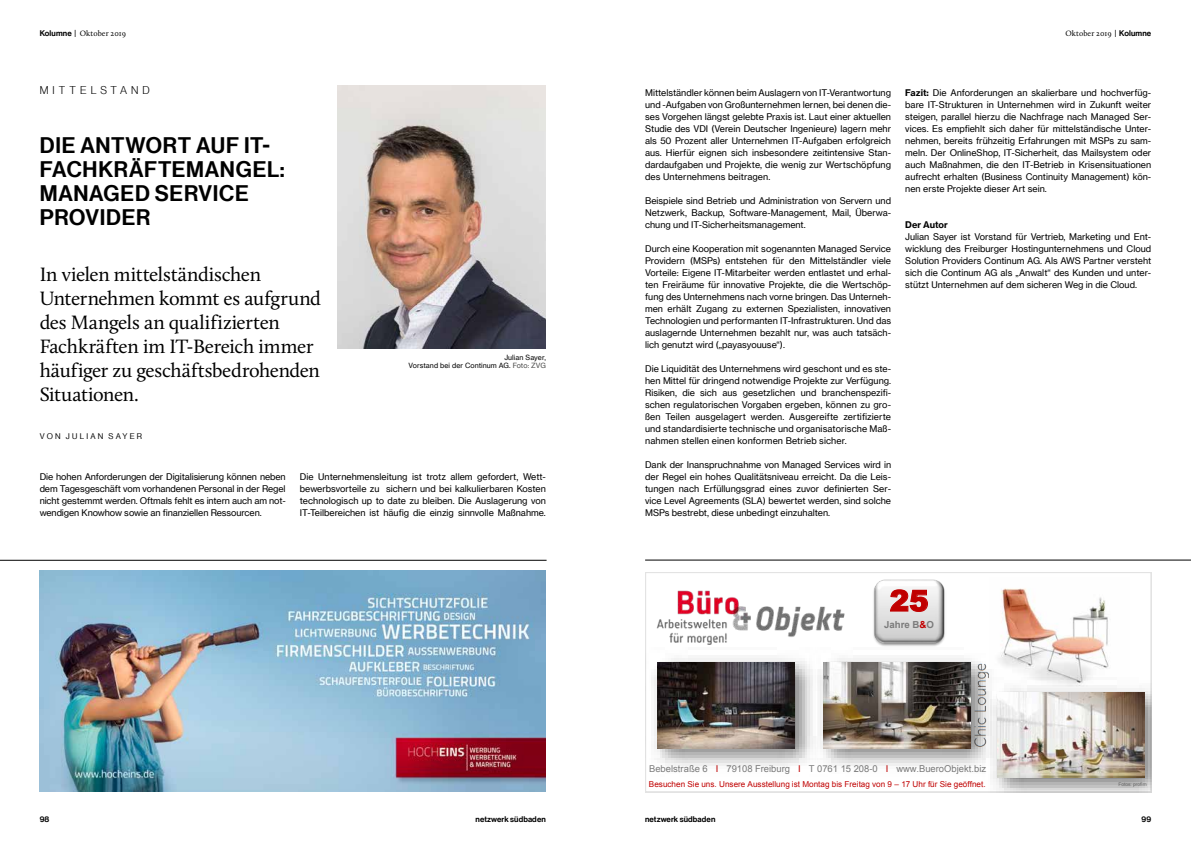
<style>
.page{position:relative;width:1191px;height:842px;background:#fff}
.page>*{position:absolute;margin:0;border:0;box-sizing:border-box;transform-origin:0 0}
.t1{font:900 29.1px "Arial";color:#c00000}
.t2{font:22px/24px "N Haas Grotesk DS Std 65 Md";letter-spacing:.03em;color:#000}
.t3{font:20px/24px "Calluna";letter-spacing:-.02em;color:#000}
.t4{font:11px "N Haas Grotesk DS Std 45 Lt";letter-spacing:.365em;color:#000}
.t5{font:700 9.7px "Arial";color:#7b7b7b}
.t6{font:9.4px "Arial";color:#7b7b7b}
.t7{font:9px/12px "N Haas Grotesk TX Pro";color:#000;text-align:justify}
.t8{font:700 9px "N Haas Grotesk TX Pro";color:#000}
.t9{font:8.1px "Arial";color:#c00000}
.t10{font:8px "Calluna";letter-spacing:.01em;color:#000}
.t11{font:8px "N Haas Grotesk DS Std 65 Md";letter-spacing:.015em;color:#000}
.t12{font:8px "N Haas Grotesk DS Std 55 Rg";letter-spacing:.275em;color:#000}
.t13{font:7px/8.4px "N Haas Grotesk TX Pro";letter-spacing:.01em;color:#000;text-align:right}
.t14{font:4.9px "Arial";color:#7b7b7b}
.s1{font-family:"N Haas Grotesk DS Std 65 Md"}
.s2{color:#4a4a49}
.s3{font-weight:700}
.s4{color:#c00000}
</style>
<div class="page">
<img style="left:338px;top:85px;width:208px;height:263px">
<svg style="left:645px;top:572px;width:506px;height:220px"></svg>
<img style="left:871px;top:579px;width:75px;height:68px">
<svg style="left:889px;top:589px;width:39px;height:23px"></svg>
<img style="left:645px;top:648px;width:164px;height:129px">
<img style="left:658px;top:663px;width:136px;height:85px">
<img style="left:809px;top:648px;width:190px;height:129px">
<img style="left:824px;top:663px;width:147px;height:85px">
<img style="left:982px;top:677px;width:169px;height:115px">
<img style="left:997px;top:692px;width:147px;height:86px">
<hr style="left:645px;top:560px;width:546px;height:1px;background:#000">
<hr style="left:0;top:560px;width:546px;height:1px;background:#000">
<img style="left:40px;top:571px;width:506px;height:221px">
<p class="t10" style="left:40px;top:28px;width:88px"><span class="s1">Kolumne |</span> Oktober 2019</p>
<p class="t4" style="left:40px;top:83px;width:111px">MITTELSTAND</p>
<h2 class="t2" style="left:40px;top:133px;width:246px">DIE ANTWORT AUF IT-<br>FACHKRÄFTEMANGEL:<br>MANAGED SERVICE<br>PROVIDER</h2>
<h3 class="t3" style="left:40px;top:262px;width:283px">In vielen mittelständischen<br>Unternehmen kommt es aufgrund des Mangels an qualifizierten<br>Fachkräften im IT-Bereich immer häufiger zu geschäftsbedrohenden<br>Situationen.</h3>
<p class="t12" style="left:40px;top:432px;width:104px">VON JULIAN SAYER</p>
<p class="t13" style="left:408px;top:353px;width:139px">Julian Sayer,<br>Vorstand bei der Continum AG. <span class="s2">Foto: ZVG</span></p>
<p class="t7" style="left:40px;top:471px;width:247px">Die hohen Anforderungen der Digitalisierung können neben dem Tagesgeschäft vom vorhandenen Personal in der Regel nicht gestemmt werden. Oftmals fehlt es intern auch am not&shy;wendigen Knowhow sowie an finanziellen Ressourcen.</p>
<p class="t7" style="left:300px;top:471px;width:247px">Die Unternehmensleitung ist trotz allem gefordert, Wett&shy;bewerbsvorteile zu sichern und bei kalkulierbaren Kosten technologisch up to date zu bleiben. Die Auslagerung von IT-Teilbereichen ist häufig die einzig sinnvolle Maßnahme.</p>
<p class="t10" style="left:1065px;top:28px;width:87px">Oktober 2019 <span class="s1">| Kolumne</span></p>
<p class="t7" style="left:645px;top:87px;width:247px">Mittelständler können beim Auslagern von IT-Verantwortung und -Aufgaben von Großunternehmen lernen, bei denen die&shy;ses Vorgehen längst gelebte Praxis ist. Laut einer aktuellen Studie des VDI (Verein Deutscher Ingenieure) lagern mehr als 50 Prozent aller Unternehmen IT-Aufgaben erfolgreich aus. Hierfür eignen sich insbesondere zeitintensive Stan&shy;dardaufgaben und Projekte, die wenig zur Wertschöpfung des Unternehmens beitragen.</p>
<p class="t7" style="left:645px;top:195px;width:247px">Beispiele sind Betrieb und Administration von Servern und Netzwerk, Backup, Software-Management, Mail, Überwa&shy;chung und IT-Sicherheitsmanagement.</p>
<p class="t7" style="left:645px;top:243px;width:247px">Durch eine Kooperation mit sogenannten Managed Service Providern (MSPs) entstehen für den Mittelständler viele Vorteile: Eigene IT-Mitarbeiter werden entlastet und erhal&shy;ten Freiräume für innovative Projekte, die die Wertschöp&shy;fung des Unternehmens nach vorne bringen. Das Unterneh&shy;men erhält Zugang zu externen Spezialisten, innovativen Technologien und performanten IT-Infrastrukturen. Und das auslagernde Unternehmen bezahlt nur, was auch tatsäch&shy;lich genutzt wird („payasyouuse“).</p>
<p class="t7" style="left:645px;top:363px;width:247px">Die Liquidität des Unternehmens wird geschont und es ste&shy;hen Mittel für dringend notwendige Projekte zur Verfügung.<br>Risiken, die sich aus gesetzlichen und branchenspezifi&shy;schen regulatorischen Vorgaben ergeben, können zu gro&shy;ßen Teilen ausgelagert werden. Ausgereifte zertifizierte und standardisierte technische und organisatorische Maß&shy;nahmen stellen einen konformen Betrieb sicher.</p>
<p class="t7" style="left:645px;top:459px;width:247px">Dank der Inanspruchnahme von Managed Services wird in der Regel ein hohes Qualitätsniveau erreicht. Da die Leis&shy;tungen nach Erfüllungsgrad eines zuvor definierten Ser&shy;vice Level Agreements (SLA) bewertet werden, sind solche MSPs bestrebt, diese unbedingt einzuhalten.</p>
<p class="t7" style="left:905px;top:87px;width:247px"><span class="s3">Fazit:</span> Die Anforderungen an skalierbare und hochverfüg&shy;bare IT-Strukturen in Unternehmen wird in Zukunft weiter steigen, parallel hierzu die Nachfrage nach Managed Ser&shy;vices. Es empfiehlt sich daher für mittelständische Unter&shy;nehmen, bereits frühzeitig Erfahrungen mit MSPs zu sam&shy;meln. Der OnlineShop, IT-Sicherheit, das Mailsystem oder auch Maßnahmen, die den IT-Betrieb in Krisensituationen aufrecht erhalten (Business Continuity Management) kön&shy;nen erste Projekte dieser Art sein.</p>
<p class="t8" style="left:905px;top:219px;width:44px">Der Autor</p>
<p class="t7" style="left:905px;top:231px;width:247px">Julian Sayer ist Vorstand für Vertrieb, Marketing und Ent&shy;wicklung des Freiburger Hostingunternehmens und Cloud Solution Providers Continum AG. Als AWS Partner versteht sich die Continum AG als „Anwalt“ des Kunden und unter&shy;stützt Unternehmen auf dem sicheren Weg in die Cloud.</p>
<h1 class="t1" style="left:889px;top:580px;width:40px">25</h1>
<p class="t5" style="left:884px;top:618px;width:51px">Jahre B<span class="s4">&amp;</span>O</p>
<p class="t6" style="left:649px;top:762px;width:338px">Bebelstraße 6 <span class="s4">I</span> 79108 Freiburg <span class="s4">I</span> T 0761 15 208-0 <span class="s4">I</span> www.BueroObjekt.biz</p>
<p class="t9" style="left:649px;top:778px;width:338px">Besuchen Sie uns. Unsere Ausstellung ist Montag bis Freitag von 9 – 17 Uhr für Sie geöffnet.</p>
<p class="t14" style="left:1118px;top:781px;width:30px">Fotos: profim</p>
<p class="t11" style="left:475px;top:815px;width:72px">netzwerk südbaden</p>
<p class="t11" style="left:645px;top:815px;width:72px">netzwerk südbaden</p>
<p class="t11" style="left:40px;top:815px;width:11px">98</p>
<p class="t11" style="left:1141px;top:815px;width:11px">99</p>
</div>
